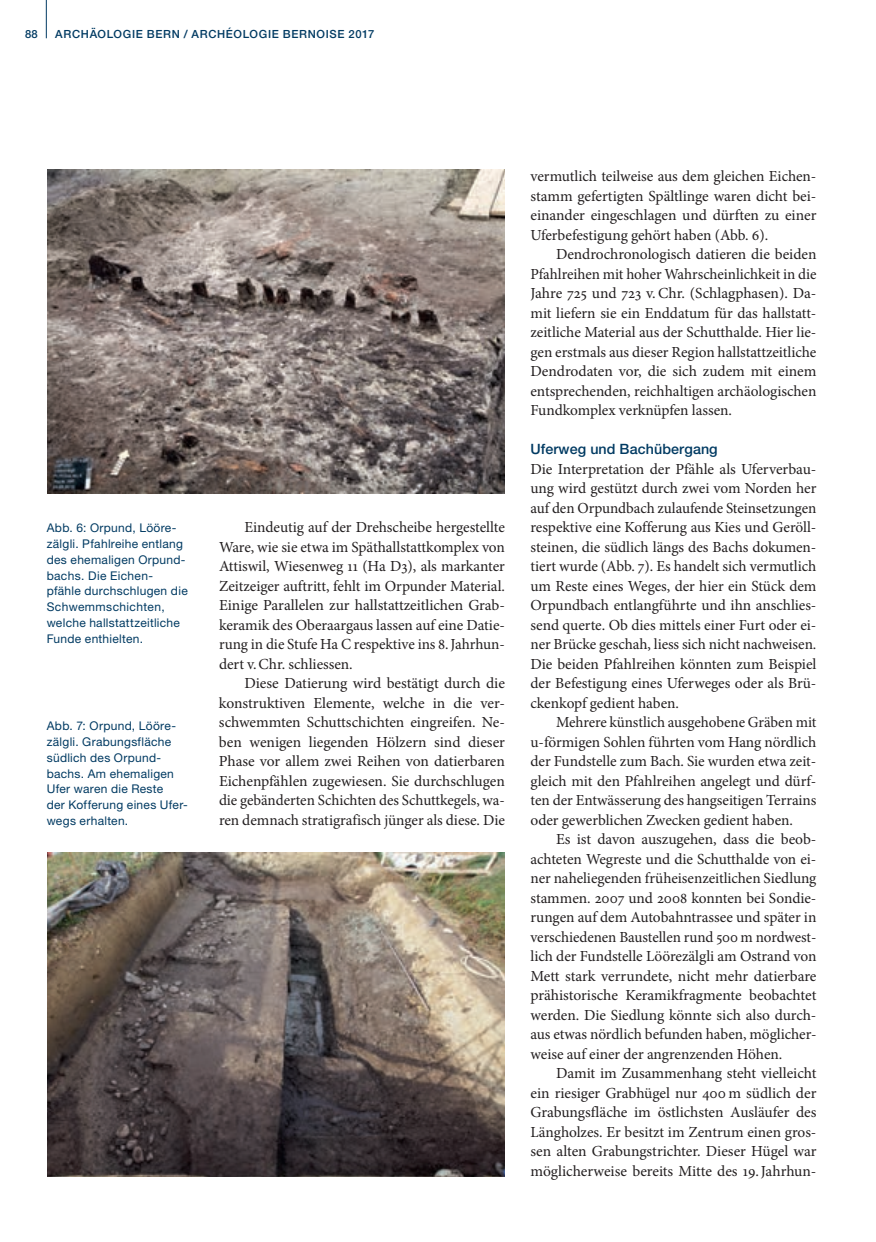
<style>
.page{position:relative;width:876px;height:1242px;background:#fff}
.page>*{position:absolute;margin:0;border:0;box-sizing:border-box;transform-origin:0 0}
.b_____Lesetext_mE_Mi{font:15.3px/19.5px "Minion Pro";letter-spacing:-.005em;color:#231f20;text-align:justify}
.b_____Lesetext_oE_Mi{font:15.3px/19.5px "Minion Pro";letter-spacing:-.005em;color:#231f20;text-align:justify}
.b_Titel_4_helvetica{font:500 14.25px "Helvetica Neue LT Std";letter-spacing:.01em;color:#003a62}
.c_____Abbildungslege{font:12px/15.8px "Helvetica Neue LT Std";letter-spacing:.025em;color:#003a62}
.t1{font:500 11.25px "Helvetica Neue LT Std";letter-spacing:.06em;color:#003a62}
</style>
<div class="page">
<hr style="left:46px;top:0;width:1px;height:38px;background:#003a62">
<img style="left:47px;top:169px;width:458px;height:324px">
<img style="left:47px;top:852px;width:458px;height:324px">
<p class="t1" style="left:25px;top:27px;width:14px">88</p>
<p class="t1" style="left:55px;top:28px;width:321px">ARCHÄOLOGIE BERN / ARCHÉOLOGIE BERNOISE 2017</p>
<p class="c_____Abbildungslege" style="left:47px;top:520px;width:143px">Abb. 6: Orpund, Lööre&shy;zälgli. Pfahlreihe entlang des ehemaligen Orpund&shy;bachs. Die Eichen&shy;pfähle durchschlugen die<br>Schwemmschichten, welche hallstattzeitliche<br>Funde enthielten.</p>
<p class="c_____Abbildungslege" style="left:47px;top:718px;width:142px">Abb. 7: Orpund, Lööre&shy;zälgli. Grabungsfläche südlich des Orpund&shy;bachs. Am ehemaligen<br>Ufer waren die Reste<br>der Kofferung eines Ufer&shy;wegs erhalten.</p>
<p class="b_____Lesetext_mE_Mi" style="left:219px;top:518px;width:287px;text-indent:26px">Eindeutig auf der Drehscheibe hergestellte Ware, wie sie etwa im Späthallstattkomplex von Attiswil, Wiesenweg 11 (Ha D3), als markanter Zeitzeiger auftritt, fehlt im Orpunder Material.<br>Einige Parallelen zur hallstattzeitlichen Grab&shy;keramik des Oberaargaus lassen auf eine Datie&shy;rung in die Stufe Ha C respektive ins 8.Jahrhun&shy;dert v.Chr. schliessen.</p>
<p class="b_____Lesetext_mE_Mi" style="left:219px;top:674px;width:287px;text-indent:26px">Diese Datierung wird bestätigt durch die konstruktiven Elemente, welche in die ver&shy;schwemmten Schuttschichten eingreifen. Ne&shy;ben wenigen liegenden Hölzern sind dieser Phase vor allem zwei Reihen von datierbaren Eichenpfählen zugewiesen. Sie durchschlugen die gebänderten Schichten des Schuttkegels, wa&shy;ren demnach stratigrafisch jünger als diese. Die</p>
<p class="b_____Lesetext_mE_Mi" style="left:530px;top:167px;width:287px">vermutlich teilweise aus dem gleichen Eichen&shy;stamm gefertigten Spältlinge waren dicht bei&shy;einander eingeschlagen und dürften zu einer Uferbefestigung gehört haben (Abb. 6).</p>
<p class="b_____Lesetext_mE_Mi" style="left:530px;top:245px;width:287px;text-indent:26px">Dendrochronologisch datieren die beiden Pfahlreihen mit hoher Wahrscheinlichkeit in die Jahre 725 und 723 v. Chr. (Schlagphasen). Da&shy;mit liefern sie ein Enddatum für das hallstatt&shy;zeitliche Material aus der Schutthalde. Hier lie&shy;gen erstmals aus dieser Region hallstattzeitliche Dendrodaten vor, die sich zudem mit einem entsprechenden, reichhaltigen archäologischen Fundkomplex verknüpfen lassen.</p>
<h5 class="b_Titel_4_helvetica" style="left:530px;top:441px;width:189px">Uferweg und Bachübergang</h5>
<p class="b_____Lesetext_oE_Mi" style="left:530px;top:459px;width:287px">Die Interpretation der Pfähle als Uferverbau&shy;ung wird gestützt durch zwei vom Norden her auf den Orpundbach zulaufende Steinsetzungen respektive eine Kofferung aus Kies und Geröll&shy;steinen, die südlich längs des Bachs dokumen&shy;tiert wurde (Abb. 7). Es handelt sich vermutlich um Reste eines Weges, der hier ein Stück dem Orpundbach entlangführte und ihn anschlies&shy;send querte. Ob dies mittels einer Furt oder ei&shy;ner Brücke geschah, liess sich nicht nachweisen.<br>Die beiden Pfahlreihen könnten zum Beispiel der Befestigung eines Uferweges oder als Brü&shy;ckenkopf gedient haben.</p>
<p class="b_____Lesetext_mE_Mi" style="left:530px;top:713px;width:287px;text-indent:26px">Mehrere künstlich ausgehobene Gräben mit u-förmigen Sohlen führten vom Hang nördlich der Fundstelle zum Bach. Sie wurden etwa zeit&shy;gleich mit den Pfahlreihen angelegt und dürf&shy;ten der Entwässerung des hangseitigen Terrains oder gewerblichen Zwecken gedient haben.</p>
<p class="b_____Lesetext_mE_Mi" style="left:530px;top:830px;width:287px;text-indent:26px">Es ist davon auszugehen, dass die beob&shy;achteten Wegreste und die Schutthalde von ei&shy;ner naheliegenden früheisenzeitlichen Siedlung stammen. 2007 und 2008 konnten bei Sondie&shy;rungen auf dem Autobahntrassee und später in verschiedenen Baustellen rund 500 m nordwest&shy;lich der Fundstelle Löörezälgli am Ostrand von Mett stark verrundete, nicht mehr datierbare prähistorische Keramikfragmente beobachtet werden. Die Siedlung könnte sich also durch&shy;aus etwas nördlich befunden haben, möglicher&shy;weise auf einer der angrenzenden Höhen.</p>
<p class="b_____Lesetext_mE_Mi" style="left:530px;top:1064px;width:287px;text-indent:26px">Damit im Zusammenhang steht vielleicht ein riesiger Grabhügel nur 400 m südlich der Grabungsfläche im östlichsten Ausläufer des Längholzes. Er besitzt im Zentrum einen gros&shy;sen alten Grabungstrichter. Dieser Hügel war möglicherweise bereits Mitte des 19.Jahrhun-</p>
</div>
